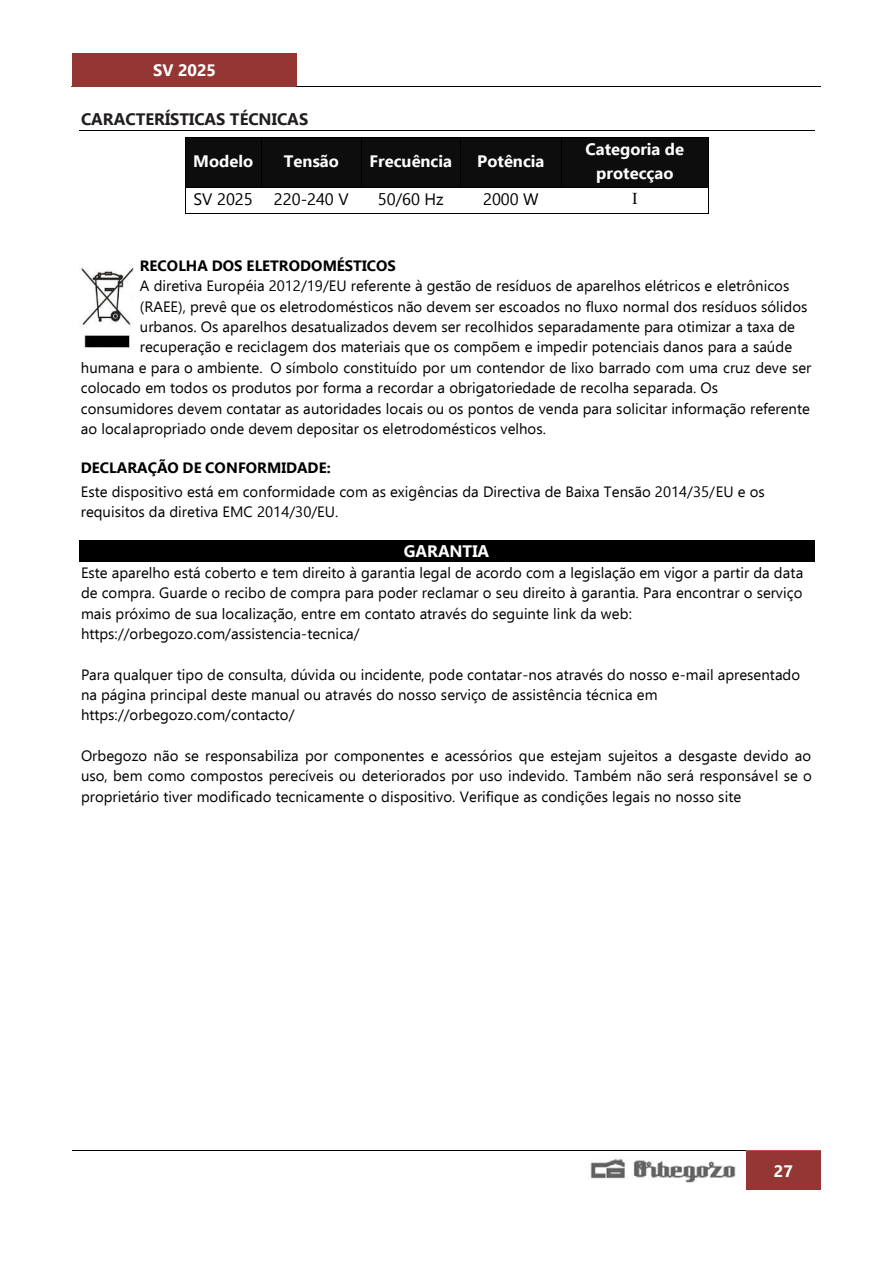
<style>
.page{position:relative;width:893px;height:1263px;background:#fff}
.page>*{position:absolute;margin:0;border:0;box-sizing:border-box;transform-origin:0 0}
.t1{font:700 16.5px/24.3px "Ebrima";color:#fff;text-align:center}
.t2{font:16.5px "Ebrima";color:#000}
.t3{font:700 16.5px "Ebrima";color:#221e1f}
.t4{font:16.5px "Times New Roman";color:#000}
.t5{font:15px/20.4px "Ebrima";color:#000}
.t6{font:700 15px "Ebrima";color:#000}
</style>
<div class="page">
<div style="left:72px;top:53px;width:225px;height:33px;background:#943634"></div>
<hr style="left:71px;top:86px;width:226px;height:1px;background:#943634">
<hr style="left:297px;top:86px;width:524px;height:1px;background:#000">
<div style="left:746px;top:1151px;width:75px;height:39px;background:#943634"></div>
<hr style="left:72px;top:1150px;width:674px;height:1px;background:#000">
<hr style="left:747px;top:1150px;width:74px;height:1px;background:#c0504d">
<img style="left:590px;top:1158px;width:146px;height:25px">
<hr style="left:79px;top:131px;width:735px;height:1px;background:#000">
<div style="left:185px;top:138px;width:76px;height:49px;background:#0d0d0d"></div>
<div style="left:262px;top:138px;width:99px;height:49px;background:#0d0d0d"></div>
<div style="left:362px;top:138px;width:98px;height:49px;background:#0d0d0d"></div>
<div style="left:461px;top:138px;width:100px;height:49px;background:#0d0d0d"></div>
<div style="left:562px;top:138px;width:146px;height:49px;background:#0d0d0d"></div>
<hr style="left:185px;top:138px;width:76px;height:1px;background:#000">
<hr style="left:261px;top:138px;width:100px;height:1px;background:#000">
<hr style="left:362px;top:138px;width:98px;height:1px;background:#000">
<hr style="left:461px;top:138px;width:100px;height:1px;background:#000">
<hr style="left:562px;top:138px;width:146px;height:1px;background:#000">
<hr style="left:185px;top:138px;width:1px;height:49px;background:#000">
<hr style="left:261px;top:138px;width:1px;height:49px;background:#000">
<hr style="left:361px;top:138px;width:1px;height:49px;background:#000">
<hr style="left:460px;top:138px;width:1px;height:49px;background:#000">
<hr style="left:561px;top:138px;width:1px;height:49px;background:#000">
<hr style="left:708px;top:138px;width:1px;height:49px;background:#000">
<hr style="left:185px;top:187px;width:76px;height:1px;background:#000">
<hr style="left:262px;top:187px;width:99px;height:1px;background:#000">
<hr style="left:363px;top:187px;width:97px;height:1px;background:#000">
<hr style="left:461px;top:187px;width:100px;height:1px;background:#000">
<hr style="left:563px;top:187px;width:145px;height:1px;background:#000">
<svg style="left:185px;top:188px;width:1px;height:25px"></svg>
<hr style="left:185px;top:213px;width:76px;height:1px;background:#000">
<hr style="left:261px;top:213px;width:101px;height:1px;background:#000">
<hr style="left:361px;top:213px;width:99px;height:1px;background:#000">
<hr style="left:460px;top:213px;width:102px;height:1px;background:#000">
<hr style="left:561px;top:213px;width:147px;height:1px;background:#000">
<svg style="left:708px;top:187px;width:1px;height:27px"></svg>
<div style="left:79px;top:540px;width:735px;height:21px;background:#000"></div>
<img style="left:81px;top:267px;width:53px;height:81px">
<p class="t1" style="left:153px;top:57px;width:64px">SV 2025</p>
<p class="t3" style="left:81px;top:106px;width:229px">CARACTERÍSTICAS TÉCNICAS</p>
<p class="t1" style="left:193px;top:148px;width:61px">Modelo</p>
<p class="t1" style="left:284px;top:148px;width:56px">Tensão</p>
<p class="t1" style="left:370px;top:148px;width:84px">Frecuência</p>
<p class="t1" style="left:477px;top:148px;width:69px">Potência</p>
<p class="t1" style="left:585px;top:136px;width:100px">Categoria de protecçao</p>
<p class="t2" style="left:194px;top:187px;width:61px">SV 2025</p>
<p class="t2" style="left:274px;top:187px;width:76px">220-240 V</p>
<p class="t2" style="left:378px;top:187px;width:67px">50/60 Hz</p>
<p class="t2" style="left:483px;top:187px;width:57px">2000 W</p>
<p class="t4" style="left:632px;top:187px;width:7px">Ι</p>
<p class="t6" style="left:140px;top:254px;width:257px">RECOLHA DOS ELETRODOMÉSTICOS</p>
<p class="t5" style="left:140px;top:275px;width:651px">A diretiva Européia 2012/19/EU referente à gestão de resíduos de aparelhos elétricos e eletrônicos</p>
<p class="t5" style="left:140px;top:296px;width:669px">(RAEE), prevê que os eletrodomésticos não devem ser escoados no fluxo normal dos resíduos sólidos</p>
<p class="t5" style="left:140px;top:316px;width:657px">urbanos. Os aparelhos desatualizados devem ser recolhidos separadamente para otimizar a taxa de</p>
<p class="t5" style="left:140px;top:336px;width:654px">recuperação e reciclagem dos materiais que os compõem e impedir potenciais danos para a saúde</p>
<p class="t5" style="left:81px;top:357px;width:732px">humana e para o ambiente. O símbolo constituído por um contendor de lixo barrado com uma cruz deve ser</p>
<p class="t5" style="left:81px;top:377px;width:639px">colocado em todos os produtos por forma a recordar a obrigatoriedade de recolha separada. Os</p>
<p class="t5" style="left:81px;top:398px;width:731px">consumidores devem contatar as autoridades locais ou os pontos de venda para solicitar informação referente</p>
<p class="t5" style="left:81px;top:418px;width:467px">ao localapropriado onde devem depositar os eletrodomésticos velhos.</p>
<p class="t6" style="left:81px;top:456px;width:251px">DECLARAÇÃO DE CONFORMIDADE:</p>
<p class="t5" style="left:81px;top:481px;width:685px">Este dispositivo está em conformidade com as exigências da Directiva de Baixa Tensão 2014/35/EU e os requisitos da diretiva EMC 2014/30/EU.</p>
<p class="t1" style="left:404px;top:538px;width:87px">GARANTIA</p>
<p class="t5" style="left:81px;top:562px;width:724px">Este aparelho está coberto e tem direito à garantia legal de acordo com a legislação em vigor a partir da data de compra. Guarde o recibo de compra para poder reclamar o seu direito à garantia. Para encontrar o serviço mais próximo de sua localização, entre em contato através do seguinte link da web: https://orbegozo.com/assistencia-tecnica/</p>
<p class="t5" style="left:81px;top:664px;width:721px">Para qualquer tipo de consulta, dúvida ou incidente, pode contatar-nos através do nosso e-mail apresentado na página principal deste manual ou através do nosso serviço de assistência técnica em https://orbegozo.com/contacto/</p>
<p class="t5" style="left:81px;top:745px;width:732px;text-align:justify">Orbegozo não se responsabiliza por componentes e acessórios que estejam sujeitos a desgaste devido ao uso, bem como compostos perecíveis ou deteriorados por uso indevido. Também não será responsável se o proprietário tiver modificado tecnicamente o dispositivo. Verifique as condições legais no nosso site</p>
<p class="t1" style="left:774px;top:1158px;width:21px">27</p>
</div>
